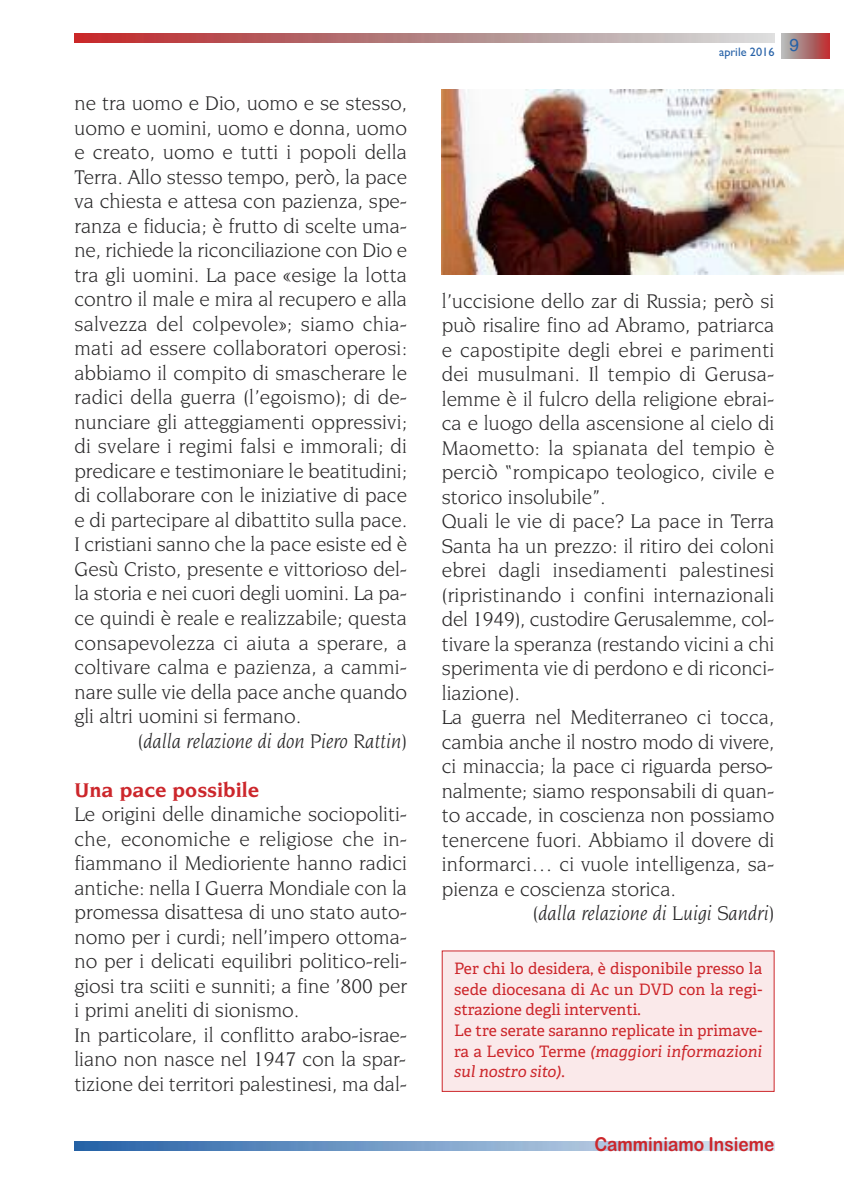
<style>
.page{position:relative;width:844px;height:1191px;background:#fff}
.page>*{position:absolute;margin:0;border:0;box-sizing:border-box;transform-origin:0 0}
.t1{font:21px/24.5px "Novarese IT Cby BT";color:#272627}
.t2{font:italic 21px "Novarese IT Cby BT";color:#272627}
.t3{font:700 21px "Novarese IT Cby BT";color:#cc262b}
.t4{font:19.25px "Arial Rounded MT Bold";color:#cc262b;scale:.9 1}
.t5{font:15.75px/20.7px "Adelle";color:#cc262b}
.t6{font:12.25px "Gill Sans";color:#2661a7}
.s1{font-style:italic}
</style>
<div class="page">
<img style="left:781px;top:34px;width:48px;height:25px">
<img style="left:74px;top:34px;width:700px;height:9px">
<img style="left:74px;top:1142px;width:700px;height:8px">
<div style="left:442px;top:951px;width:331px;height:140px;background:#fae9ea"></div>
<img style="left:441px;top:89px;width:402px;height:185px">
<p class="t1" style="left:74px;top:92px;width:334px;text-align:justify">ne tra uomo e Dio, uomo e se stesso, uomo e uomini, uomo e donna, uomo e creato, uomo e tutti i popoli della Terra. Allo stesso tempo, però, la pace va chiesta e attesa con pazienza, spe&shy;ranza e fiducia; è frutto di scelte uma&shy;ne, richiede la riconciliazione con Dio e tra gli uomini. La pace «esige la lotta contro il male e mira al recupero e alla salvezza del colpevole»; siamo chia&shy;mati ad essere collaboratori operosi: abbiamo il compito di smascherare le radici della guerra (l’egoismo); di de&shy;nunciare gli atteggiamenti oppressivi; di svelare i regimi falsi e immorali; di predicare e testimoniare le beatitudini; di collaborare con le iniziative di pace e di partecipare al dibattito sulla pace.<br>I cristiani sanno che la pace esiste ed è Gesù Cristo, presente e vittorioso del&shy;la storia e nei cuori degli uomini. La pa&shy;ce quindi è reale e realizzabile; questa consapevolezza ci aiuta a sperare, a coltivare calma e pazienza, a cammi&shy;nare sulle vie della pace anche quando gli altri uomini si fermano.</p>
<p class="t2" style="left:138px;top:732px;width:270px">(dalla relazione di don Piero Rattin)</p>
<p class="t3" style="left:74px;top:781px;width:186px">Una pace possibile</p>
<p class="t1" style="left:74px;top:803px;width:334px">Le origini delle dinamiche sociopoliti&shy;che, economiche e religiose che in&shy;fiammano il Medioriente hanno radici antiche: nella I Guerra Mondiale con la promessa disattesa di uno stato auto&shy;nomo per i curdi; nell’impero ottoma&shy;no per i delicati equilibri politico-reli&shy;giosi tra sciiti e sunniti; a fine ’800 per i primi aneliti di sionismo.<br>In particolare, il conflitto arabo-israe&shy;liano non nasce nel 1947 con la spar&shy;tizione dei territori palestinesi, ma dal-</p>
<p class="t6" style="left:719px;top:44px;width:82px">aprile 2016 <sup>9</sup></p>
<p class="t1" style="left:441px;top:290px;width:334px">l’uccisione dello zar di Russia; però si può risalire fino ad Abramo, patriarca e capostipite degli ebrei e parimenti dei musulmani. Il tempio di Gerusa&shy;lemme è il fulcro della religione ebrai&shy;ca e luogo della ascensione al cielo di Maometto: la spianata del tempio è perciò “rompicapo teologico, civile e storico insolubile”.<br>Quali le vie di pace? La pace in Terra Santa ha un prezzo: il ritiro dei coloni ebrei dagli insediamenti palestinesi (ripristinando i confini internazionali del 1949), custodire Gerusalemme, col&shy;tivare la speranza (restando vicini a chi sperimenta vie di perdono e di riconci&shy;liazione).<br>La guerra nel Mediterraneo ci tocca, cambia anche il nostro modo di vivere, ci minaccia; la pace ci riguarda perso&shy;nalmente; siamo responsabili di quan&shy;to accade, in coscienza non possiamo tenercene fuori. Abbiamo il dovere di informarci… ci vuole intelligenza, sa&shy;pienza e coscienza storica.</p>
<p class="t2" style="left:532px;top:905px;width:243px">(dalla relazione di Luigi Sandri)</p>
<p class="t5" style="left:454px;top:959px;width:310px">Per chi lo desidera, è disponibile presso la sede diocesana di Ac un DVD con la regi&shy;strazione degli interventi.<br>Le tre serate saranno replicate in primave&shy;ra a Levico Terme <span class="s1">(maggiori informazioni sul nostro sito)</span>.</p>
<p class="t4" style="left:594px;top:1132px;width:201px">Camminiamo Insieme</p>
</div>
